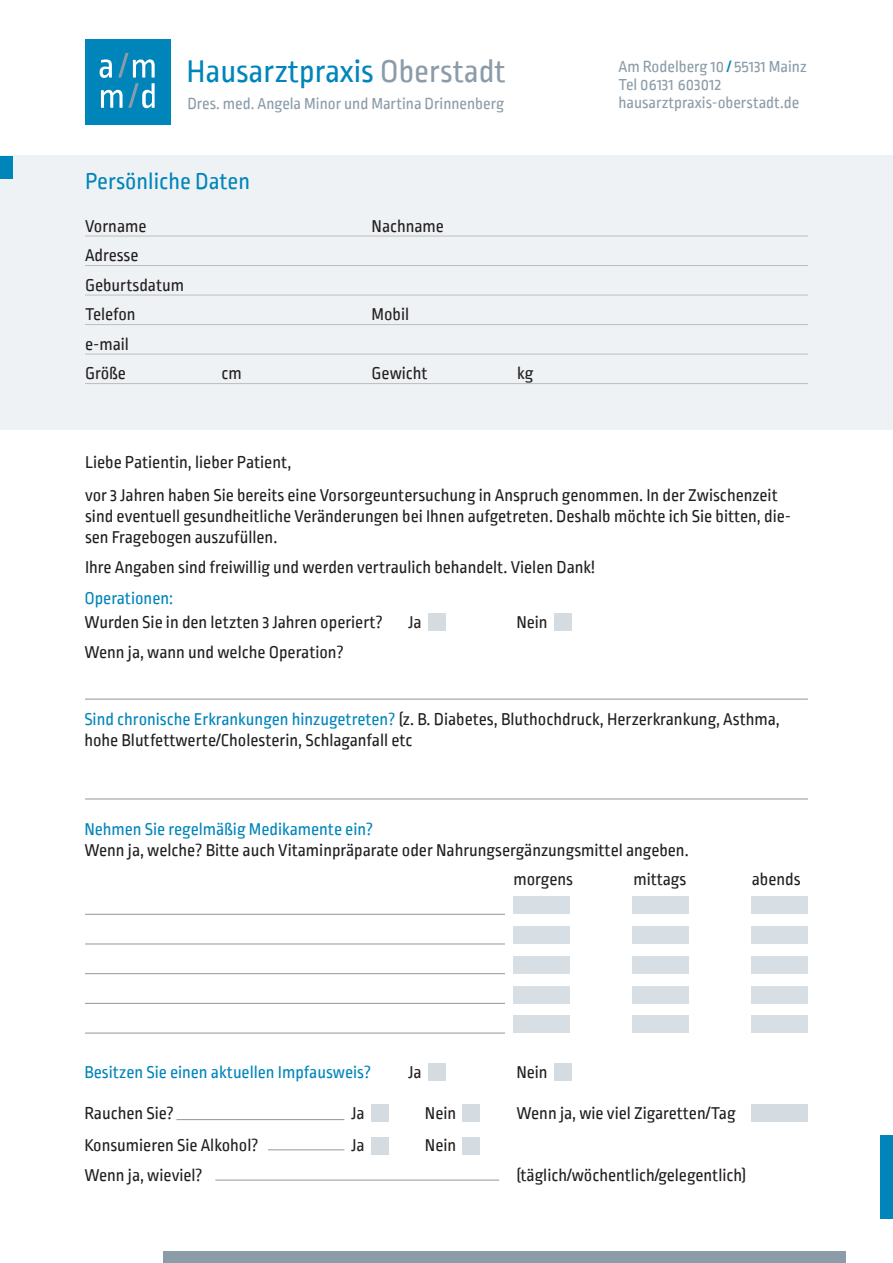
<style>
.page{position:relative;width:893px;height:1263px;background:#fff}
.page>*{position:absolute;margin:0;border:0;box-sizing:border-box;transform-origin:0 0}
.t1{font:33px "Ropa Sans PTT";color:#0085bb}
.t2{font:24px "Ropa Sans PTT";color:#0085bb}
.t3{font:18px/29.5px "Ropa Sans PTT";color:#231f20}
.t4{font:18px "Ropa Sans PTT";color:#0085bb}
.t5{font:16.8px/18px "Ropa Sans PTT";color:#8b9ca8}
.s1{color:#8b9ca8}
.s2{font-family:"Ropa Sans Pro";font-weight:500;color:#0085bb}
.s3{color:#0085bb}
</style>
<div class="page">
<div style="left:428px;top:614px;width:17px;height:17px;background:#d4dce1"></div>
<div style="left:554px;top:614px;width:17px;height:17px;background:#d4dce1"></div>
<div style="left:428px;top:1064px;width:17px;height:17px;background:#d4dce1"></div>
<div style="left:554px;top:1064px;width:17px;height:17px;background:#d4dce1"></div>
<div style="left:371px;top:1105px;width:17px;height:17px;background:#d4dce1"></div>
<div style="left:463px;top:1105px;width:17px;height:17px;background:#d4dce1"></div>
<div style="left:371px;top:1137px;width:17px;height:17px;background:#d4dce1"></div>
<div style="left:463px;top:1137px;width:17px;height:17px;background:#d4dce1"></div>
<div style="left:0;top:155px;width:893px;height:274px;background:#eff2f4"></div>
<div style="left:880px;top:1135px;width:13px;height:84px;background:#0085bb"></div>
<div style="left:164px;top:1251px;width:682px;height:12px;background:#8b9ca8"></div>
<div style="left:0;top:156px;width:13px;height:22px;background:#0085bb"></div>
<hr style="left:85px;top:236px;width:723px;height:1px;background:#bcbdc0">
<hr style="left:85px;top:265px;width:723px;height:1px;background:#bcbdc0">
<hr style="left:85px;top:295px;width:723px;height:1px;background:#bcbdc0">
<hr style="left:85px;top:324px;width:723px;height:1px;background:#bcbdc0">
<hr style="left:85px;top:354px;width:723px;height:1px;background:#bcbdc0">
<hr style="left:85px;top:383px;width:723px;height:1px;background:#bcbdc0">
<hr style="left:85px;top:914px;width:420px;height:1px;background:#939598">
<hr style="left:176px;top:1119px;width:168px;height:1px;background:#939598">
<hr style="left:85px;top:799px;width:723px;height:1px;background:#939598">
<hr style="left:85px;top:699px;width:723px;height:1px;background:#939598">
<hr style="left:85px;top:943px;width:420px;height:1px;background:#939598">
<hr style="left:268px;top:1149px;width:76px;height:1px;background:#939598">
<hr style="left:85px;top:973px;width:420px;height:1px;background:#939598">
<hr style="left:215px;top:1180px;width:284px;height:1px;background:#939598">
<hr style="left:85px;top:1003px;width:420px;height:1px;background:#939598">
<hr style="left:85px;top:1033px;width:420px;height:1px;background:#939598">
<div style="left:85px;top:40px;width:85px;height:85px;background:#0085bb"></div>
<svg style="left:100px;top:53px;width:55px;height:55px"></svg>
<div style="left:513px;top:897px;width:57px;height:17px;background:#d8dfe4"></div>
<div style="left:513px;top:926px;width:57px;height:18px;background:#d8dfe4"></div>
<div style="left:513px;top:956px;width:57px;height:17px;background:#d8dfe4"></div>
<div style="left:513px;top:986px;width:57px;height:17px;background:#d8dfe4"></div>
<div style="left:513px;top:1016px;width:57px;height:17px;background:#d8dfe4"></div>
<div style="left:632px;top:897px;width:57px;height:17px;background:#d8dfe4"></div>
<div style="left:632px;top:926px;width:57px;height:18px;background:#d8dfe4"></div>
<div style="left:632px;top:956px;width:57px;height:17px;background:#d8dfe4"></div>
<div style="left:632px;top:986px;width:57px;height:17px;background:#d8dfe4"></div>
<div style="left:632px;top:1016px;width:57px;height:17px;background:#d8dfe4"></div>
<div style="left:751px;top:897px;width:57px;height:17px;background:#d8dfe4"></div>
<div style="left:751px;top:926px;width:57px;height:18px;background:#d8dfe4"></div>
<div style="left:751px;top:956px;width:57px;height:17px;background:#d8dfe4"></div>
<div style="left:751px;top:986px;width:57px;height:17px;background:#d8dfe4"></div>
<div style="left:751px;top:1016px;width:57px;height:17px;background:#d8dfe4"></div>
<div style="left:751px;top:1104px;width:57px;height:18px;background:#d4dce1"></div>
<h1 class="t1" style="left:186px;top:53px;width:321px">Hausarztpraxis <span class="s1">Oberstadt</span></h1>
<p class="t5" style="left:187px;top:95px;width:318px">Dres. med. Angela Minor und Martina Drinnenberg</p>
<h2 class="t2" style="left:85px;top:169px;width:166px">Persönliche Daten</h2>
<p class="t3" style="left:85px;top:212px;width:63px">Vorname</p>
<p class="t3" style="left:372px;top:212px;width:74px">Nachname</p>
<p class="t3" style="left:85px;top:242px;width:101px">Adresse<br>Geburtsdatum<br>Telefon</p>
<p class="t3" style="left:372px;top:301px;width:39px">Mobil</p>
<p class="t3" style="left:85px;top:330px;width:45px">e-mail<br>Größe</p>
<p class="t3" style="left:222px;top:360px;width:22px">cm</p>
<p class="t3" style="left:372px;top:360px;width:58px">Gewicht</p>
<p class="t3" style="left:517px;top:360px;width:18px">kg</p>
<p class="t5" style="left:619px;top:59px;width:190px">Am Rodelberg 10 <span class="s2">/</span> 55131 Mainz<br>Tel 06131 603012 hausarztpraxis-oberstadt.de</p>
<p class="t3" style="left:85px;top:446px;width:694px;line-height:33.8px">Liebe Patientin, lieber Patient,<br>vor 3 Jahren haben Sie bereits eine Vorsorgeuntersuchung in Anspruch genommen. In der Zwischenzeit</p>
<p class="t3" style="left:85px;top:507px;width:708px;line-height:21px">sind eventuell gesundheitliche Veränderungen bei Ihnen aufgetreten. Deshalb möchte ich Sie bitten, die&shy;sen Fragebogen auszufüllen.</p>
<p class="t3" style="left:85px;top:553px;width:511px">Ihre Angaben sind freiwillig und werden vertraulich behandelt. Vielen Dank!</p>
<p class="t4" style="left:84px;top:588px;width:90px">Operationen:</p>
<p class="t3" style="left:84px;top:608px;width:300px">Wurden Sie in den letzten 3 Jahren operiert?</p>
<p class="t3" style="left:408px;top:608px;width:15px">Ja</p>
<p class="t3" style="left:516px;top:608px;width:33px">Nein</p>
<p class="t3" style="left:84px;top:638px;width:261px">Wenn ja, wann und welche Operation?</p>
<p class="t3" style="left:84px;top:710px;width:697px;line-height:21px"><span class="s3">Sind chronische Erkrankungen hinzugetreten?</span> (z. B. Diabetes, Bluthochdruck, Herzerkrankung, Asthma, hohe Blutfettwerte/Cholesterin, Schlaganfall etc</p>
<p class="t4" style="left:84px;top:819px;width:290px">Nehmen Sie regelmäßig Medikamente ein?</p>
<p class="t3" style="left:513px;top:836px;width:177px;text-indent:-429px">Wenn ja, welche? Bitte auch Vitaminpräparate oder Nahrungsergänzungsmittel angeben. morgens</p>
<p class="t3" style="left:633px;top:866px;width:55px">mittags</p>
<p class="t3" style="left:752px;top:866px;width:50px">abends</p>
<p class="t4" style="left:84px;top:1062px;width:288px">Besitzen Sie einen aktuellen Impfausweis?</p>
<p class="t3" style="left:408px;top:1058px;width:15px">Ja</p>
<p class="t3" style="left:516px;top:1058px;width:33px">Nein</p>
<p class="t3" style="left:84px;top:1099px;width:91px">Rauchen Sie?</p>
<p class="t3" style="left:351px;top:1099px;width:15px">Ja</p>
<p class="t3" style="left:425px;top:1099px;width:33px">Nein</p>
<p class="t3" style="left:516px;top:1099px;width:221px">Wenn ja, wie viel Zigaretten/Tag</p>
<p class="t3" style="left:84px;top:1132px;width:176px">Konsumieren Sie Alkohol?</p>
<p class="t3" style="left:351px;top:1132px;width:15px">Ja</p>
<p class="t3" style="left:425px;top:1132px;width:33px">Nein</p>
<p class="t3" style="left:84px;top:1161px;width:120px">Wenn ja, wieviel?</p>
<p class="t3" style="left:516px;top:1161px;width:231px">(täglich/wöchentlich/gelegentlich)</p>
</div>
